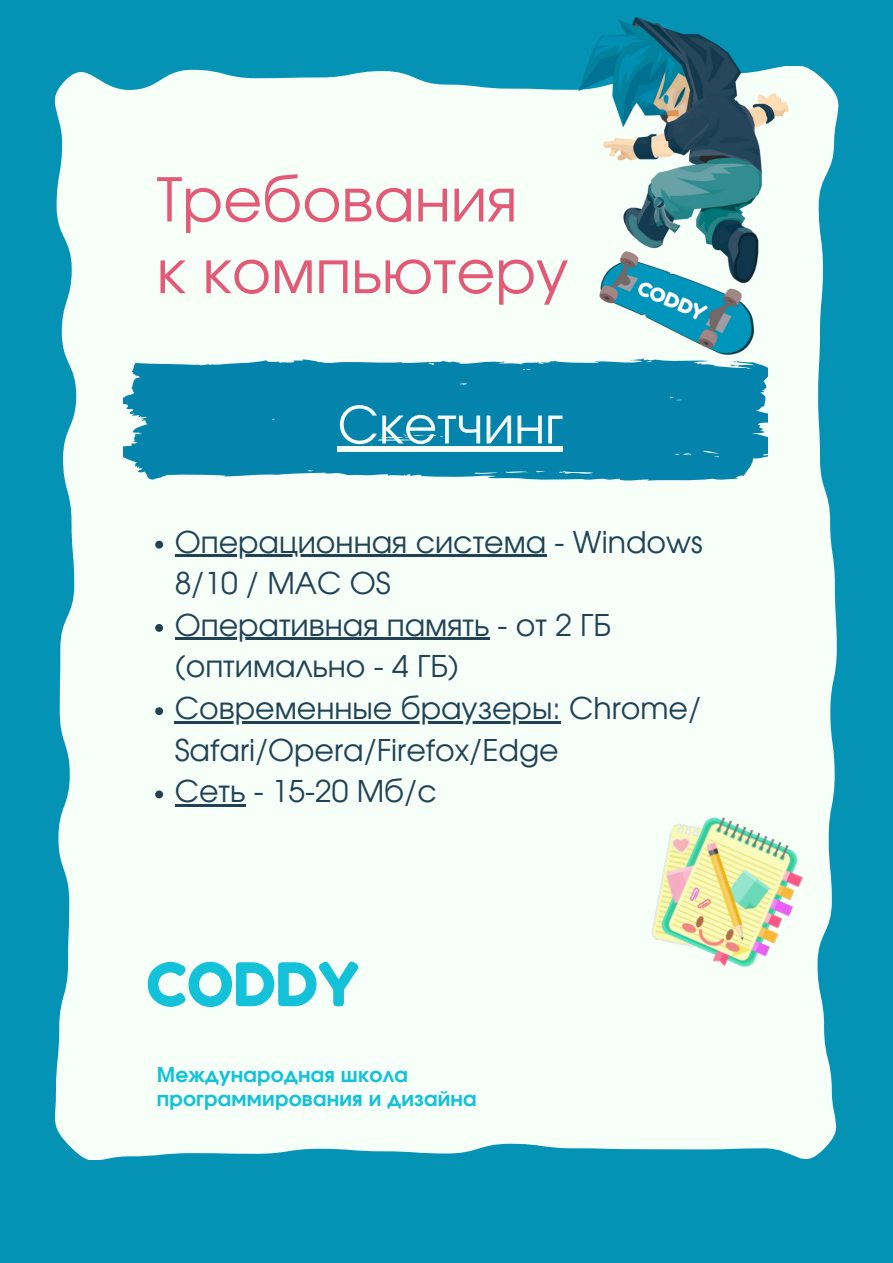
<style>
.page{position:relative;width:893px;height:1263px;background:#0493b4}
.page>*{position:absolute;margin:0;border:0;box-sizing:border-box;transform-origin:0 0}
.t1{font:60px "Evolventa";color:#e35a77}
.t2{font:60px "Fredoka One";color:#13c1d8}
.t3{font:51px "Evolventa";color:#f7fff9}
.t4{font:30px/41.6px "Evolventa";color:#214255}
.t5{font:700 20.25px "Evolventa";letter-spacing:.01em;color:#13c1d8}
</style>
<div class="page">
<div style="left:55px;top:67px;width:783px;height:1092px;background:#f7fff9"></div>
<svg style="left:124px;top:358px;width:643px;height:123px;fill:#0484ac"></svg>
<img style="left:578px;top:18px;width:210px;height:337px">
<svg style="left:155px;top:541px;width:8px;height:8px"></svg>
<hr style="left:175px;top:554px;width:371px;height:3px;background:#214255">
<svg style="left:155px;top:624px;width:8px;height:8px"></svg>
<hr style="left:175px;top:637px;width:314px;height:3px;background:#214255">
<svg style="left:155px;top:707px;width:8px;height:8px"></svg>
<hr style="left:175px;top:721px;width:386px;height:2px;background:#214255">
<svg style="left:155px;top:790px;width:8px;height:8px"></svg>
<hr style="left:175px;top:804px;width:70px;height:3px;background:#214255">
<img style="left:629px;top:800px;width:185px;height:184px">
<div style="left:337px;top:446px;width:226px;height:5px;background:#f7fff9"></div>
<p class="t1" style="left:157px;top:174px;width:362px">Требования</p>
<p class="t1" style="left:157px;top:245px;width:413px">к компьютеру</p>
<p class="t3" style="left:337px;top:403px;width:227px">Скетчинг</p>
<h3 class="t4" style="left:175px;top:523px;width:529px">Операционная система - Windows<br>8/10 / MAC OS</h3>
<p class="t4" style="left:175px;top:606px;width:438px">Оперативная память - от 2 ГБ (оптимально - 4 ГБ)</p>
<p class="t4" style="left:175px;top:689px;width:528px">Современные браузеры: Chrome/<br>Safari/Opera/Firefox/Edge</p>
<p class="t4" style="left:175px;top:772px;width:263px">Сеть - 15-20 Мб/с</p>
<p class="t2" style="left:146px;top:948px;width:214px">CODDY</p>
<p class="t5" style="left:157px;top:1066px;width:253px">Международная школа</p>
<h2 class="t5" style="left:157px;top:1090px;width:321px">программирования и дизайна</h2>
</div>
